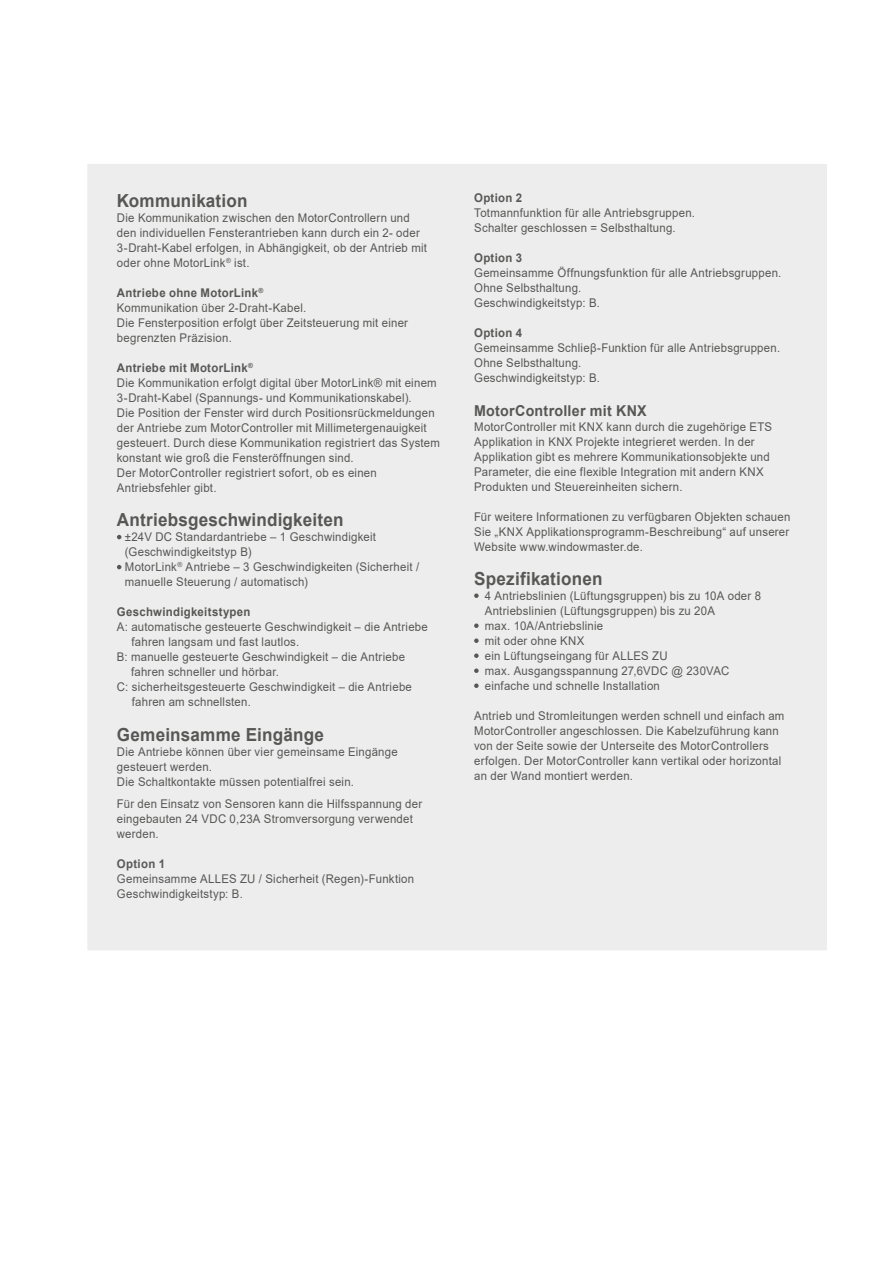
<style>
.page{position:relative;width:893px;height:1263px;background:#fff}
.page>*{position:absolute;margin:0;border:0;box-sizing:border-box;transform-origin:0 0}
.t1{font:700 18px "Arial";letter-spacing:.01em;color:#575756;scale:.95 1}
.t2{font:700 15px "Arial";letter-spacing:.02em;color:#575756;scale:.95 1}
.t3{font:12px/15px "Arial";letter-spacing:.02em;color:#575756;scale:.95 1}
.t4{font:700 12px "Arial";letter-spacing:.03em;color:#575756;scale:.95 1}
.s1{font-weight:700}
</style>
<div class="page">
<div style="left:85px;top:162px;width:744px;height:791px;background:#ededed;border:2px solid #fff"></div>
<svg style="left:117px;top:535px;width:4px;height:4px"></svg>
<svg style="left:117px;top:565px;width:4px;height:4px"></svg>
<svg style="left:474px;top:593px;width:5px;height:5px"></svg>
<svg style="left:474px;top:623px;width:5px;height:5px"></svg>
<svg style="left:474px;top:638px;width:5px;height:5px"></svg>
<svg style="left:474px;top:653px;width:5px;height:5px"></svg>
<svg style="left:474px;top:668px;width:5px;height:5px"></svg>
<svg style="left:474px;top:683px;width:5px;height:5px"></svg>
<h1 class="t1" style="left:117px;top:188px;width:139px">Kommunikation</h1>
<p class="t3" style="left:117px;top:210px;width:328px">Die Kommunikation zwischen den MotorControllern und den individuellen Fensterantrieben kann durch ein 2- oder 3-Draht-Kabel erfolgen, in Abhängigkeit, ob der Antrieb mit oder ohne MotorLink<sup>®</sup> ist.</p>
<p class="t3" style="left:117px;top:285px;width:308px"><span class="s1">Antriebe ohne MotorLink</span><sup>®<br></sup>Kommunikation über 2-Draht-Kabel.<br>Die Fensterposition erfolgt über Zeitsteuerung mit einer begrenzten Präzision.</p>
<p class="t3" style="left:117px;top:360px;width:342px"><span class="s1">Antriebe mit MotorLink</span><sup>®<br></sup>Die Kommunikation erfolgt digital über MotorLink® mit einem 3-Draht-Kabel (Spannungs- und Kommunikationskabel).<br>Die Position der Fenster wird durch Positionsrückmeldungen der Antriebe zum MotorController mit Millimetergenauigkeit gesteuert. Durch diese Kommunikation registriert das System konstant wie groß die Fensteröffnungen sind.<br>Der MotorController registriert sofort, ob es einen Antriebsfehler gibt.</p>
<h1 class="t1" style="left:117px;top:507px;width:240px">Antriebsgeschwindigkeiten</h1>
<p class="t3" style="left:125px;top:529px;width:311px">±24V DC Standardantriebe – 1 Geschwindigkeit (Geschwindigkeitstyp B)<br>MotorLink<sup>®</sup> Antriebe – 3 Geschwindigkeiten (Sicherheit / manuelle Steuerung / automatisch)</p>
<p class="t4" style="left:117px;top:603px;width:142px">Geschwindigkeitstypen</p>
<p class="t3" style="left:117px;top:619px;width:329px">A: automatische gesteuerte Geschwindigkeit – die Antriebe</p>
<p class="t3" style="left:131px;top:634px;width:178px">fahren langsam und fast lautlos.</p>
<p class="t3" style="left:117px;top:649px;width:305px">B: manuelle gesteuerte Geschwindigkeit – die Antriebe</p>
<p class="t3" style="left:131px;top:664px;width:157px">fahren schneller und hörbar.</p>
<p class="t3" style="left:117px;top:679px;width:312px">C: sicherheitsgesteuerte Geschwindigkeit – die Antriebe</p>
<p class="t3" style="left:132px;top:694px;width:127px">fahren am schnellsten.</p>
<h1 class="t1" style="left:117px;top:722px;width:219px">Gemeinsamme Eingänge</h1>
<p class="t3" style="left:117px;top:744px;width:297px">Die Antriebe können über vier gemeinsame Eingänge gesteuert werden.<br>Die Schaltkontakte müssen potentialfrei sein.</p>
<p class="t3" style="left:117px;top:796px;width:323px">Für den Einsatz von Sensoren kann die Hilfsspannung der eingebauten 24 VDC 0,23A Stromversorgung verwendet werden.</p>
<p class="t4" style="left:117px;top:855px;width:52px">Option 1</p>
<p class="t3" style="left:117px;top:871px;width:314px">Gemeinsamme ALLES ZU / Sicherheit (Regen)-Funktion<br>Geschwindigkeitstyp: B.</p>
<p class="t4" style="left:474px;top:190px;width:52px">Option 2</p>
<p class="t3" style="left:474px;top:205px;width:234px">Totmannfunktion für alle Antriebsgruppen.<br>Schalter geschlossen = Selbsthaltung.</p>
<p class="t4" style="left:474px;top:250px;width:52px">Option 3</p>
<p class="t3" style="left:474px;top:265px;width:325px">Gemeinsamme Öffnungsfunktion für alle Antriebsgruppen.<br>Ohne Selbsthaltung.<br>Geschwindigkeitstyp: B.</p>
<p class="t4" style="left:474px;top:325px;width:52px">Option 4</p>
<p class="t3" style="left:474px;top:340px;width:324px">Gemeinsamme Schlieβ-Funktion für alle Antriebsgruppen.<br>Ohne Selbsthaltung.<br>Geschwindigkeitstyp: B.</p>
<p class="t2" style="left:474px;top:400px;width:183px">MotorController mit KNX</p>
<p class="t3" style="left:474px;top:419px;width:315px">MotorController mit KNX kann durch die zugehörige ETS Applikation in KNX Projekte integrieret werden. In der Applikation gibt es mehrere Kommunikationsobjekte und Parameter, die eine flexible Integration mit andern KNX Produkten und Steuereinheiten sichern.</p>
<p class="t3" style="left:474px;top:509px;width:334px;text-align:justify">Für weitere Informationen zu verfügbaren Objekten schauen Sie „KNX Applikationsprogramm-Beschreibung“ auf unserer Website www.windowmaster.de.</p>
<h1 class="t1" style="left:474px;top:566px;width:137px">Spezifikationen</h1>
<p class="t3" style="left:485px;top:588px;width:292px">4 Antriebslinien (Lüftungsgruppen) bis zu 10A oder 8<br>Antriebslinien (Lüftungsgruppen) bis zu 20A<br>max. 10A/Antriebslinie<br>mit oder ohne KNX<br>ein Lüftungseingang für ALLES ZU<br>max. Ausgangsspannung 27,6VDC @ 230VAC einfache und schnelle Installation</p>
<p class="t3" style="left:474px;top:708px;width:328px">Antrieb und Stromleitungen werden schnell und einfach am MotorController angeschlossen. Die Kabelzuführung kann von der Seite sowie der Unterseite des MotorControllers erfolgen. Der MotorController kann vertikal oder horizontal an der Wand montiert werden.</p>
</div>
